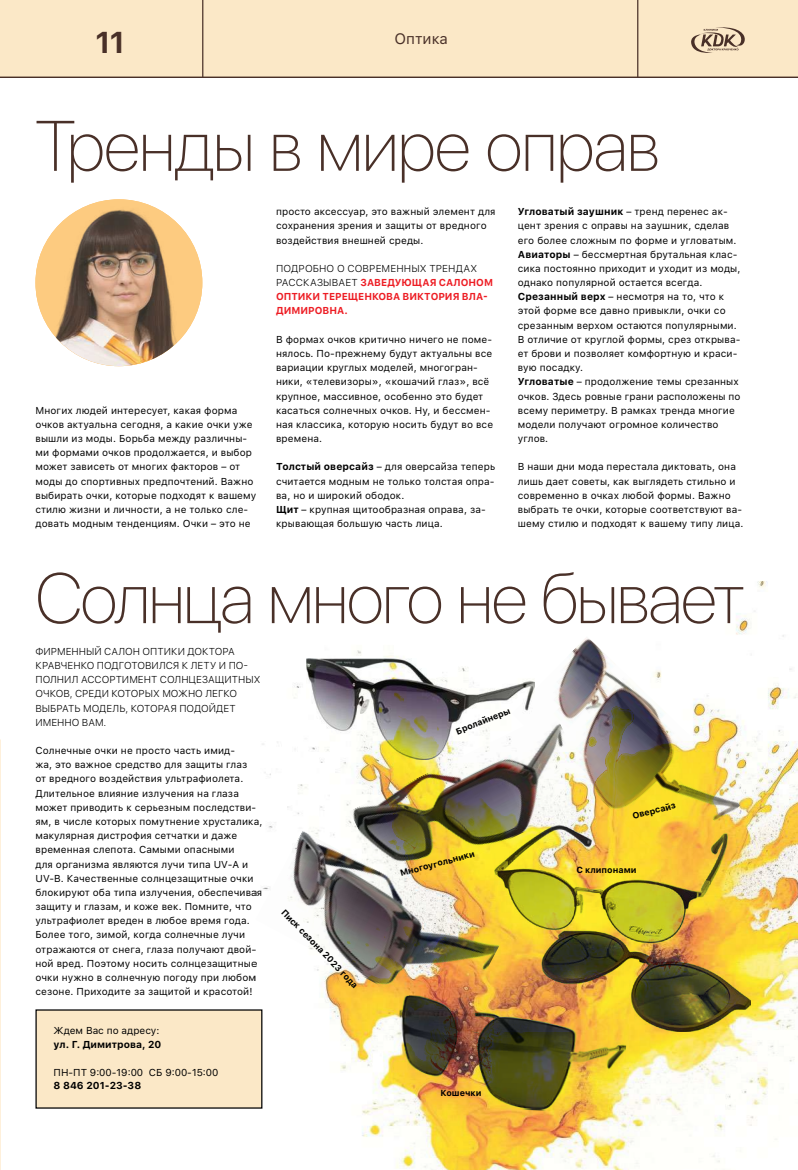
<style>
.page{position:relative;width:798px;height:1170px;background:#fff}
.page>*{position:absolute;margin:0;border:0;box-sizing:border-box;transform-origin:0 0}
.t1{font:100 70.88px "SF Pro Display";letter-spacing:-.025em;color:#493028}
.t2{font:700 30px "SF Pro Display";color:#493028}
.t3{font:15px "SF Pro Text";color:#493028}
.t4{font:10px/14.1px "SF Pro Text";letter-spacing:.01em;color:#000}
.t5{font:300 10px/14.1px "SF Pro Text";color:#000}
.t6{font:700 10px/14.1px "SF Pro Text";color:#ed1d24}
.t7{font:700 10px "SF Pro Text";color:#000}
.t8{font:700 8.75px "SF Pro Text";color:#000}
.s1{font-weight:300;color:#000}
.s2{font-weight:700}
</style>
<div class="page">
<div style="left:0;top:0;width:797px;height:78px;background:#fbe8c7"></div>
<hr style="left:637px;top:0;width:1px;height:77px;background:#493028">
<hr style="left:202px;top:0;width:1px;height:77px;background:#493028">
<hr style="left:0;top:77px;width:797px;height:1px;background:#493028">
<img style="left:255px;top:581px;width:542px;height:588px">
<img style="left:38px;top:206px;width:164px;height:160px">
<svg style="left:35px;top:199px;width:167px;height:167px;background:#ba9770"></svg>
<div style="left:35px;top:1009px;width:227px;height:99px;background:#fbe8c7"></div>
<img style="left:511px;top:636px;width:239px;height:189px">
<img style="left:349px;top:711px;width:246px;height:119px">
<img style="left:494px;top:825px;width:256px;height:206px">
<img style="left:396px;top:995px;width:231px;height:118px">
<img style="left:306px;top:658px;width:228px;height:101px">
<img style="left:255px;top:830px;width:248px;height:196px">
<svg style="left:691px;top:27px;width:53px;height:26px"></svg>
<h2 class="t2" style="left:96px;top:25px;width:30px">11</h2>
<h3 class="t3" style="left:394px;top:28px;width:55px">Оптика</h3>
<h1 class="t1" style="left:35px;top:97px;width:625px">Тренды в мире оправ</h1>
<p class="t4" style="left:35px;top:403px;width:222px">Многих людей интересует, какая форма очков актуальна сегодня, а какие очки уже вышли из моды. Борьба между различны&shy;ми формами очков продолжается, и выбор может зависеть от многих факторов – от моды до спортивных предпочтений. Важно выбирать очки, которые подходят к вашему стилю жизни и личности, а не только сле&shy;довать модным тенденциям. Очки – это не</p>
<p class="t4" style="left:276px;top:205px;width:221px">просто аксессуар, это важный элемент для сохранения зрения и защиты от вредного воздействия внешней среды.</p>
<p class="t6" style="left:276px;top:261px;width:218px"><span class="s1">ПОДРОБНО О СОВРЕМЕННЫХ ТРЕНДАХ<br>РАССКАЗЫВАЕТ</span> ЗАВЕДУЮЩАЯ САЛОНОМ<br>ОПТИКИ ТЕРЕЩЕНКОВА ВИКТОРИЯ ВЛА-<br>ДИМИРОВНА.</p>
<p class="t4" style="left:276px;top:332px;width:219px">В формах очков критично ничего не поме&shy;нялось. По-прежнему будут актуальны все вариации круглых моделей, многогран&shy;ники, «телевизоры», «кошачий глаз», всё крупное, массивное, особенно это будет касаться солнечных очков. Ну, и бессмен&shy;ная классика, которую носить будут во все времена.</p>
<p class="t4" style="left:276px;top:460px;width:220px"><span class="s2">Толстый оверсайз</span> – для оверсайза теперь считается модным не только толстая опра&shy;ва, но и широкий ободок.<br><span class="s2">Щит</span> – крупная щитообразная оправа, за&shy;крывающая большую часть лица.</p>
<p class="t4" style="left:517px;top:205px;width:224px"><span class="s2">Угловатый заушник</span> – тренд перенес ак&shy;цент зрения с оправы на заушник, сделав его более сложным по форме и угловатым.<br><span class="s2">Авиаторы</span> – бессмертная брутальная клас&shy;сика постоянно приходит и уходит из моды, однако популярной остается всегда.<br><span class="s2">Срезанный верх</span> – несмотря на то, что к этой форме все давно привыкли, очки со срезанным верхом остаются популярными.<br>В отличие от круглой формы, срез открыва&shy;ет брови и позволяет комфортную и краси&shy;вую посадку.<br><span class="s2">Угловатые</span> – продолжение темы срезанных очков. Здесь ровные грани расположены по всему периметру. В рамках тренда многие модели получают огромное количество углов.</p>
<p class="t4" style="left:517px;top:460px;width:227px">В наши дни мода перестала диктовать, она лишь дает советы, как выглядеть стильно и современно в очках любой формы. Важно выбрать те очки, которые соответствуют ва&shy;шему стилю и подходят к вашему типу лица.</p>
<h1 class="t1" style="left:35px;top:549px;width:710px">Солнца много не бывает</h1>
<p class="t5" style="left:35px;top:644px;width:226px">ФИРМЕННЫЙ САЛОН ОПТИКИ ДОКТОРА<br>КРАВЧЕНКО ПОДГОТОВИЛСЯ К ЛЕТУ И ПО-<br>ПОЛНИЛ АССОРТИМЕНТ СОЛНЦЕЗАЩИТНЫХ<br>ОЧКОВ, СРЕДИ КОТОРЫХ МОЖНО ЛЕГКО<br>ВЫБРАТЬ МОДЕЛЬ, КОТОРАЯ ПОДОЙДЕТ<br>ИМЕННО ВАМ.</p>
<p class="t4" style="left:35px;top:743px;width:228px">Солнечные очки не просто часть имид-<br>жа, это важное средство для защиты глаз<br>от вредного воздействия ультрафиолета.<br>Длительное влияние излучения на глаза может приводить к серьезным последстви&shy;ям, в числе которых помутнение хрусталика, макулярная дистрофия сетчатки и даже временная слепота. Самыми опасными<br>для организма являются лучи типа UV-A и UV-B. Качественные солнцезащитные очки блокируют оба типа излучения, обеспечивая защиту и глазам, и коже век. Помните, что ультрафиолет вреден в любое время года.<br>Более того, зимой, когда солнечные лучи отражаются от снега, глаза получают двой&shy;ной вред. Поэтому носить солнцезащитные очки нужно в солнечную погоду при любом сезоне. Приходите за защитой и красотой!</p>
<p class="t4" style="left:54px;top:1023px;width:107px">Ждем Вас по адресу:</p>
<p class="t7" style="left:54px;top:1038px;width:109px">ул. Г. Димитрова, 20</p>
<p class="t4" style="left:54px;top:1065px;width:166px">ПН-ПТ 9:00-19:00 СБ 9:00-15:00</p>
<p class="t7" style="left:54px;top:1079px;width:89px">8 846 201-23-38</p>
<p class="t8" style="left:286px;top:906px;width:107px;rotate:46deg">Писк сезона 2023 года</p>
<p class="t8" style="left:454px;top:727px;width:59px;rotate:-22deg">Бролайнеры</p>
<p class="t8" style="left:399px;top:868px;width:78px;rotate:-15deg">Многоугольники</p>
<p class="t8" style="left:440px;top:1087px;width:42px">Кошечки</p>
<p class="t8" style="left:631px;top:811px;width:46px;rotate:-15deg">Оверсайз</p>
<p class="t8" style="left:576px;top:865px;width:62px">С клипонами</p>
</div>
